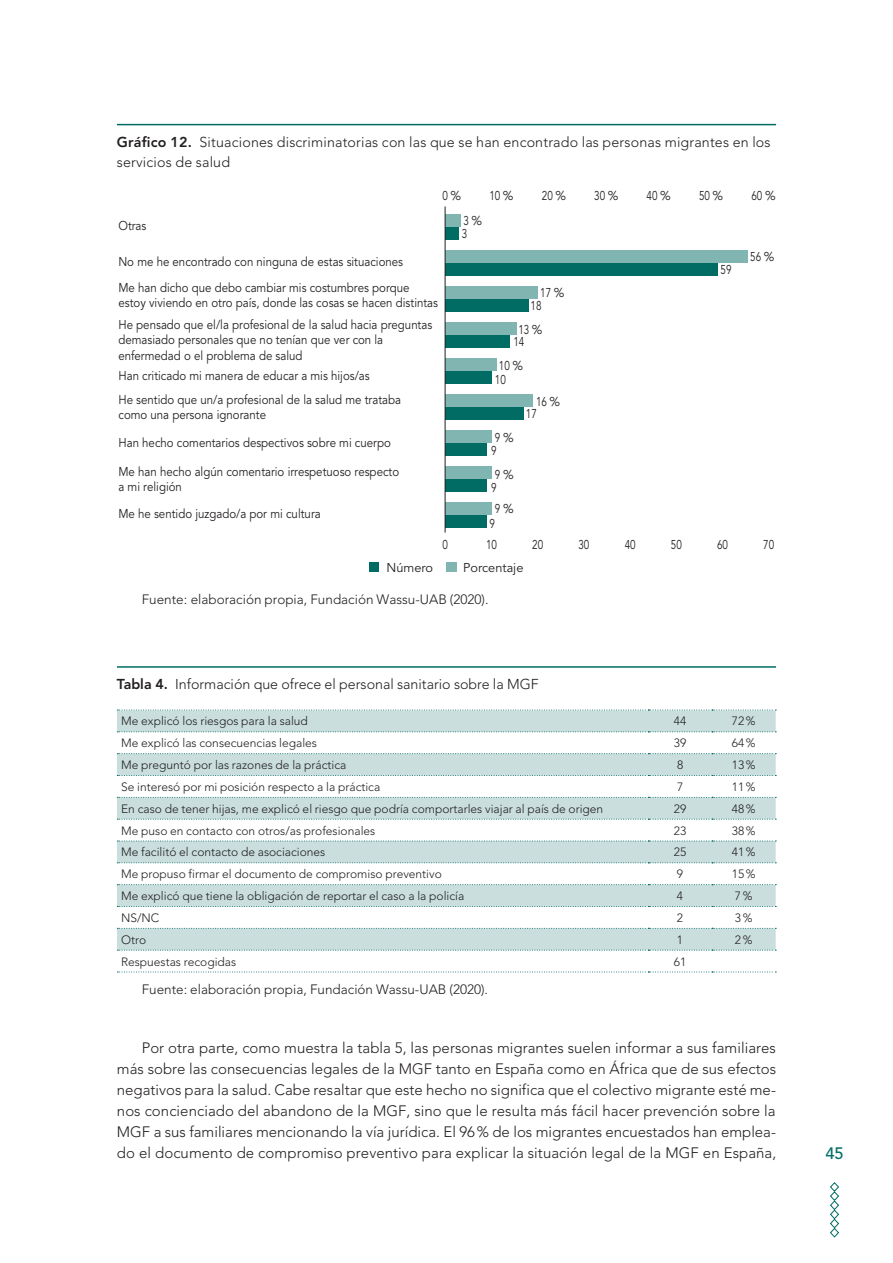
<style>
.page{position:relative;width:893px;height:1263px;background:#fff}
.page>*{position:absolute;margin:0;border:0;box-sizing:border-box;transform-origin:0 0}
.t1{font:500 16.5px "Avenir LT Std";color:#006c64}
.t2{font:300 15px/20.9px "Avenir LT Std";letter-spacing:.005em;color:#231f20;text-align:justify}
.t3{font:300 14.25px/20.1px "Avenir LT Std";letter-spacing:.01em;color:#231f20}
.t4{font:300 13.5px "Avenir LT Std";color:#231f20}
.t5{font:12.75px/15.3px "Avenir LT Std";color:#231f20;scale:.9 1}
.t6{font:12.75px "Avenir LT Std";color:#231f20;scale:.78 1}
.t7{font:12.75px "Avenir LT Std";color:#231f20}
.t8{font:300 12px "Avenir LT Std";color:#231f20}
.s1{font-weight:800}
</style>
<div class="page">
<svg style="left:830px;top:1182px;width:9px;height:56px"></svg>
<hr style="left:117px;top:124px;width:659px;height:1px;background:#006c64">
<hr style="left:117px;top:666px;width:659px;height:2px;background:#006c64">
<div style="left:369px;top:562px;width:10px;height:10px;background:#006c64"></div>
<div style="left:446px;top:562px;width:10px;height:10px;background:#80b5b1"></div>
<div style="left:445px;top:515px;width:42px;height:13px;background:#006c64"></div>
<div style="left:445px;top:479px;width:42px;height:13px;background:#006c64"></div>
<div style="left:445px;top:443px;width:42px;height:13px;background:#006c64"></div>
<div style="left:445px;top:407px;width:79px;height:13px;background:#006c64"></div>
<div style="left:445px;top:371px;width:46px;height:13px;background:#006c64"></div>
<div style="left:445px;top:335px;width:65px;height:13px;background:#006c64"></div>
<div style="left:445px;top:299px;width:83px;height:13px;background:#006c64"></div>
<div style="left:445px;top:263px;width:273px;height:13px;background:#006c64"></div>
<div style="left:445px;top:227px;width:14px;height:12px;background:#006c64"></div>
<div style="left:445px;top:502px;width:46px;height:13px;background:#80b5b1"></div>
<div style="left:445px;top:467px;width:46px;height:12px;background:#80b5b1"></div>
<div style="left:445px;top:430px;width:46px;height:13px;background:#80b5b1"></div>
<div style="left:445px;top:394px;width:87px;height:13px;background:#80b5b1"></div>
<div style="left:445px;top:359px;width:51px;height:12px;background:#80b5b1"></div>
<div style="left:445px;top:322px;width:72px;height:13px;background:#80b5b1"></div>
<div style="left:445px;top:286px;width:93px;height:13px;background:#80b5b1"></div>
<div style="left:445px;top:250px;width:303px;height:13px;background:#80b5b1"></div>
<div style="left:445px;top:214px;width:16px;height:13px;background:#80b5b1"></div>
<hr style="left:445px;top:206px;width:1px;height:327px;background:#231f20">
<svg style="left:117px;top:711px;width:659px;height:239px;fill:#c9dedd"></svg>
<svg style="left:117px;top:971px;width:659px;height:1px"></svg>
<svg style="left:117px;top:710px;width:659px;height:1px"></svg>
<svg style="left:117px;top:731px;width:659px;height:1px"></svg>
<svg style="left:117px;top:753px;width:659px;height:1px"></svg>
<svg style="left:117px;top:775px;width:659px;height:1px"></svg>
<svg style="left:117px;top:797px;width:659px;height:1px"></svg>
<svg style="left:117px;top:819px;width:659px;height:1px"></svg>
<svg style="left:117px;top:841px;width:659px;height:1px"></svg>
<svg style="left:117px;top:862px;width:659px;height:1px"></svg>
<svg style="left:117px;top:884px;width:659px;height:1px"></svg>
<svg style="left:117px;top:906px;width:659px;height:1px"></svg>
<svg style="left:117px;top:928px;width:659px;height:1px"></svg>
<svg style="left:117px;top:950px;width:659px;height:1px"></svg>
<p class="t3" style="left:117px;top:132px;width:655px"><span class="s1">Gráfico 12.</span> Situaciones discriminatorias con las que se han encontrado las personas migrantes en los servicios de salud</p>
<p class="t5" style="left:118px;top:219px;width:33px">Otras</p>
<p class="t5" style="left:118px;top:254px;width:318px">No me he encontrado con ninguna de estas situaciones</p>
<p class="t6" style="left:442px;top:189px;width:25px">0 %</p>
<p class="t6" style="left:489px;top:189px;width:32px">10 %</p>
<p class="t6" style="left:542px;top:189px;width:32px">20 %</p>
<p class="t6" style="left:594px;top:189px;width:32px">30 %</p>
<p class="t6" style="left:647px;top:189px;width:32px">40 %</p>
<p class="t6" style="left:699px;top:189px;width:32px">50 %</p>
<p class="t6" style="left:751px;top:189px;width:32px">60 %</p>
<p class="t6" style="left:463px;top:213px;width:25px">3 %</p>
<p class="t6" style="left:462px;top:226px;width:9px">3</p>
<p class="t6" style="left:720px;top:263px;width:16px">59</p>
<p class="t6" style="left:750px;top:250px;width:33px">56 %</p>
<p class="t5" style="left:118px;top:280px;width:357px">Me han dicho que debo cambiar mis costumbres porque estoy viviendo en otro país, donde las cosas se hacen distintas</p>
<p class="t5" style="left:118px;top:317px;width:350px">He pensado que el/la profesional de la salud hacia preguntas demasiado personales que no tenían que ver con la enfermedad o el problema de salud</p>
<p class="t5" style="left:118px;top:368px;width:281px">Han criticado mi manera de educar a mis hijos/as</p>
<p class="t5" style="left:118px;top:392px;width:315px">He sentido que un/a profesional de la salud me trataba como una persona ignorante</p>
<p class="t5" style="left:118px;top:435px;width:304px">Han hecho comentarios despectivos sobre mi cuerpo</p>
<p class="t5" style="left:118px;top:464px;width:313px">Me han hecho algún comentario irrespetuoso respecto a mi religión</p>
<p class="t5" style="left:118px;top:507px;width:226px">Me he sentido juzgado/a por mi cultura</p>
<p class="t6" style="left:540px;top:286px;width:32px">17 %</p>
<p class="t6" style="left:518px;top:322px;width:32px">13 %</p>
<p class="t6" style="left:499px;top:358px;width:32px">10 %</p>
<p class="t6" style="left:536px;top:395px;width:32px">16 %</p>
<p class="t6" style="left:495px;top:430px;width:25px">9 %</p>
<p class="t6" style="left:495px;top:468px;width:25px">9 %</p>
<p class="t6" style="left:495px;top:501px;width:25px">9 %</p>
<p class="t6" style="left:531px;top:299px;width:16px">18</p>
<p class="t6" style="left:513px;top:335px;width:16px">14</p>
<p class="t6" style="left:495px;top:372px;width:16px">10</p>
<p class="t6" style="left:526px;top:407px;width:16px">17</p>
<p class="t6" style="left:491px;top:443px;width:9px">9</p>
<p class="t6" style="left:491px;top:480px;width:9px">9</p>
<p class="t6" style="left:489px;top:516px;width:9px">9</p>
<p class="t6" style="left:442px;top:537px;width:9px">0</p>
<p class="t6" style="left:486px;top:537px;width:16px">10</p>
<p class="t6" style="left:532px;top:537px;width:16px">20</p>
<p class="t6" style="left:578px;top:537px;width:16px">30</p>
<p class="t6" style="left:625px;top:537px;width:16px">40</p>
<p class="t6" style="left:671px;top:537px;width:16px">50</p>
<p class="t6" style="left:717px;top:537px;width:16px">60</p>
<p class="t6" style="left:763px;top:537px;width:16px">70</p>
<p class="t7" style="left:387px;top:561px;width:48px">Número</p>
<p class="t7" style="left:463px;top:561px;width:62px">Porcentaje</p>
<p class="t4" style="left:142px;top:592px;width:348px">Fuente: elaboración propia, Fundación Wassu-UAB (2020).</p>
<p class="t3" style="left:117px;top:674px;width:423px"><span class="s1">Tabla 4.</span> Información que ofrece el personal sanitario sobre la MGF</p>
<p class="t8" style="left:121px;top:714px;width:188px">Me explicó los riesgos para la salud</p>
<p class="t8" style="left:674px;top:714px;width:14px">44</p>
<p class="t8" style="left:732px;top:714px;width:25px">72%</p>
<p class="t8" style="left:121px;top:736px;width:197px">Me explicó las consecuencias legales</p>
<p class="t8" style="left:674px;top:736px;width:14px">39</p>
<p class="t8" style="left:732px;top:736px;width:25px">64%</p>
<p class="t8" style="left:121px;top:758px;width:227px">Me preguntó por las razones de la práctica</p>
<p class="t8" style="left:677px;top:758px;width:8px">8</p>
<p class="t8" style="left:732px;top:758px;width:25px">13%</p>
<p class="t8" style="left:121px;top:780px;width:261px">Se interesó por mi posición respecto a la práctica</p>
<p class="t8" style="left:677px;top:780px;width:8px">7</p>
<p class="t8" style="left:732px;top:780px;width:25px">11%</p>
<p class="t8" style="left:121px;top:802px;width:484px">En caso de tener hijas, me explicó el riesgo que podría comportarles viajar al país de origen</p>
<p class="t8" style="left:674px;top:802px;width:14px">29</p>
<p class="t8" style="left:732px;top:802px;width:25px">48%</p>
<p class="t8" style="left:121px;top:823px;width:256px">Me puso en contacto con otros/as profesionales</p>
<p class="t8" style="left:674px;top:823px;width:14px">23</p>
<p class="t8" style="left:732px;top:823px;width:25px">38%</p>
<p class="t8" style="left:121px;top:845px;width:206px">Me facilitó el contacto de asociaciones</p>
<p class="t8" style="left:674px;top:845px;width:14px">25</p>
<p class="t8" style="left:732px;top:845px;width:25px">41%</p>
<p class="t8" style="left:121px;top:867px;width:322px">Me propuso firmar el documento de compromiso preventivo</p>
<p class="t8" style="left:677px;top:867px;width:8px">9</p>
<p class="t8" style="left:732px;top:867px;width:25px">15%</p>
<p class="t8" style="left:121px;top:889px;width:345px">Me explicó que tiene la obligación de reportar el caso a la policía</p>
<p class="t8" style="left:677px;top:889px;width:8px">4</p>
<p class="t8" style="left:735px;top:889px;width:19px">7%</p>
<p class="t8" style="left:121px;top:911px;width:40px">NS/NC</p>
<p class="t8" style="left:677px;top:911px;width:8px">2</p>
<p class="t8" style="left:735px;top:911px;width:19px">3%</p>
<p class="t8" style="left:121px;top:932px;width:27px">Otro</p>
<p class="t8" style="left:677px;top:932px;width:8px">1</p>
<p class="t8" style="left:735px;top:932px;width:19px">2%</p>
<p class="t8" style="left:121px;top:954px;width:117px">Respuestas recogidas</p>
<p class="t8" style="left:674px;top:954px;width:14px">61</p>
<p class="t4" style="left:142px;top:982px;width:348px">Fuente: elaboración propia, Fundación Wassu-UAB (2020).</p>
<p class="t2" style="left:117px;top:1038px;width:661px;text-indent:25px">Por otra parte, como muestra la tabla 5, las personas migrantes suelen informar a sus familiares más sobre las consecuencias legales de la MGF tanto en España como en África que de sus efectos negativos para la salud. Cabe resaltar que este hecho no significa que el colectivo migrante esté me&shy;nos concienciado del abandono de la MGF, sino que le resulta más fácil hacer prevención sobre la MGF a sus familiares mencionando la vía jurídica. El 96% de los migrantes encuestados han emplea&shy;do el documento de compromiso preventivo para explicar la situación legal de la MGF en España,</p>
<p class="t1" style="left:825px;top:1143px;width:20px">45</p>
</div>
